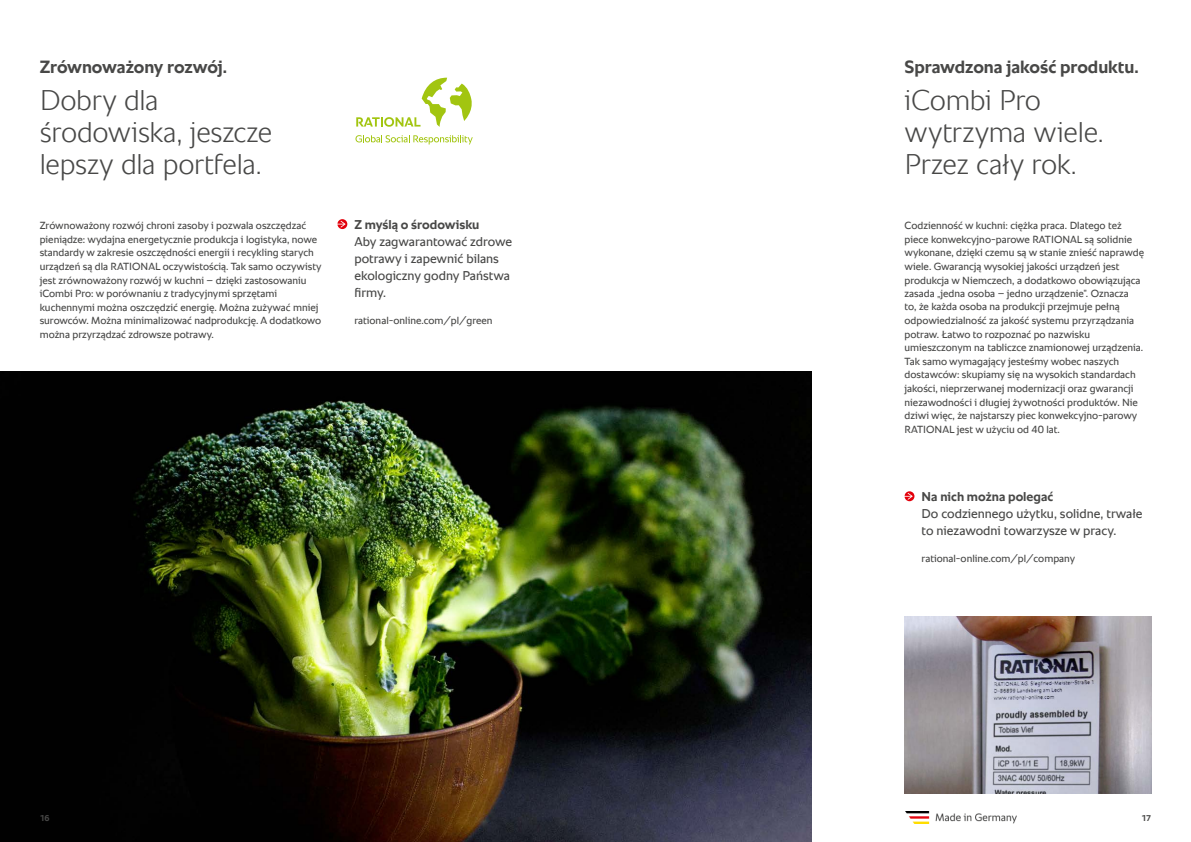
<style>
.page{position:relative;width:1191px;height:842px;background:#fff}
.page>*{position:absolute;margin:0;border:0;box-sizing:border-box;transform-origin:0 0}
.t1{font:300 29px/32px "RATIONAL Sans TT";letter-spacing:-.01em;color:#484847}
.t2{font:700 18px "RATIONAL Sans TT";letter-spacing:-.005em;color:#484847}
.t3{font:13px/17px "RATIONAL Sans TT";color:#484847}
.t4{font:700 13px "RATIONAL Sans TT";color:#484847}
.t5{font:10.5px/13.6px "RATIONAL Sans TT";color:#484847}
.t6{font:700 8.5px "RATIONAL Sans TT";color:#484847}
</style>
<div class="page">
<img style="left:0;top:372px;width:811px;height:470px">
<img style="left:904px;top:617px;width:247px;height:177px">
<img style="left:905px;top:811px;width:111px;height:13px">
<svg style="left:337px;top:219px;width:10px;height:10px"></svg>
<svg style="left:904px;top:491px;width:10px;height:10px"></svg>
<svg style="left:356px;top:78px;width:116px;height:49px"></svg>
<svg style="left:355px;top:135px;width:118px;height:9px"></svg>
<h2 class="t2" style="left:40px;top:53px;width:189px">Zrównoważony rozwój.</h2>
<h1 class="t1" style="left:40px;top:84px;width:234px">Dobry dla środowiska, jeszcze lepszy dla portfela.</h1>
<p class="t5" style="left:40px;top:219px;width:283px">Zrównoważony rozwój chroni zasoby i pozwala oszczędzać pieniądze: wydajna energetycznie produkcja i logistyka, nowe standardy w zakresie oszczędności energii i recykling starych urządzeń są dla RATIONAL oczywistością. Tak samo oczywisty jest zrównoważony rozwój w kuchni – dzięki zastosowaniu iCombi Pro: w porównaniu z tradycyjnymi sprzętami kuchennymi można oszczędzić energię. Można zużywać mniej surowców. Można minimalizować nadprodukcję. A dodatkowo można przyrządzać zdrowsze potrawy.</p>
<p class="t4" style="left:354px;top:215px;width:126px">Z myślą o środowisku</p>
<p class="t3" style="left:354px;top:233px;width:159px">Aby zagwarantować zdrowe potrawy i zapewnić bilans ekologiczny godny Państwa firmy.</p>
<p class="t5" style="left:354px;top:314px;width:140px">rational-online.com/pl/green</p>
<h2 class="t2" style="left:904px;top:53px;width:236px">Sprawdzona jakość produktu.</h2>
<h1 class="t1" style="left:904px;top:84px;width:201px">iCombi Pro wytrzyma wiele.<br>Przez cały rok.</h1>
<p class="t5" style="left:904px;top:219px;width:241px">Codzienność w kuchni: ciężka praca. Dlatego też piece konwekcyjno-parowe RATIONAL są solidnie wykonane, dzięki czemu są w stanie znieść naprawdę wiele. Gwarancją wysokiej jakości urządzeń jest produkcja w Niemczech, a dodatkowo obowiązująca zasada „jedna osoba – jedno urządzenie”. Oznacza<br>to, że każda osoba na produkcji przejmuje pełną odpowiedzialność za jakość systemu przyrządzania potraw. Łatwo to rozpoznać po nazwisku umieszczonym na tabliczce znamionowej urządzenia.<br>Tak samo wymagający jesteśmy wobec naszych dostawców: skupiamy się na wysokich standardach jakości, nieprzerwanej modernizacji oraz gwarancji niezawodności i długiej żywotności produktów. Nie dziwi więc, że najstarszy piec konwekcyjno-parowy RATIONAL jest w użyciu od 40 lat.</p>
<p class="t4" style="left:921px;top:487px;width:133px">Na nich można polegać</p>
<p class="t3" style="left:921px;top:505px;width:222px">Do codziennego użytku, solidne, trwałe to niezawodni towarzysze w pracy.</p>
<p class="t5" style="left:921px;top:552px;width:155px">rational-online.com/pl/company</p>
<p class="t6" style="left:40px;top:812px;width:11px">16</p>
<p class="t6" style="left:1141px;top:812px;width:11px">17</p>
</div>
